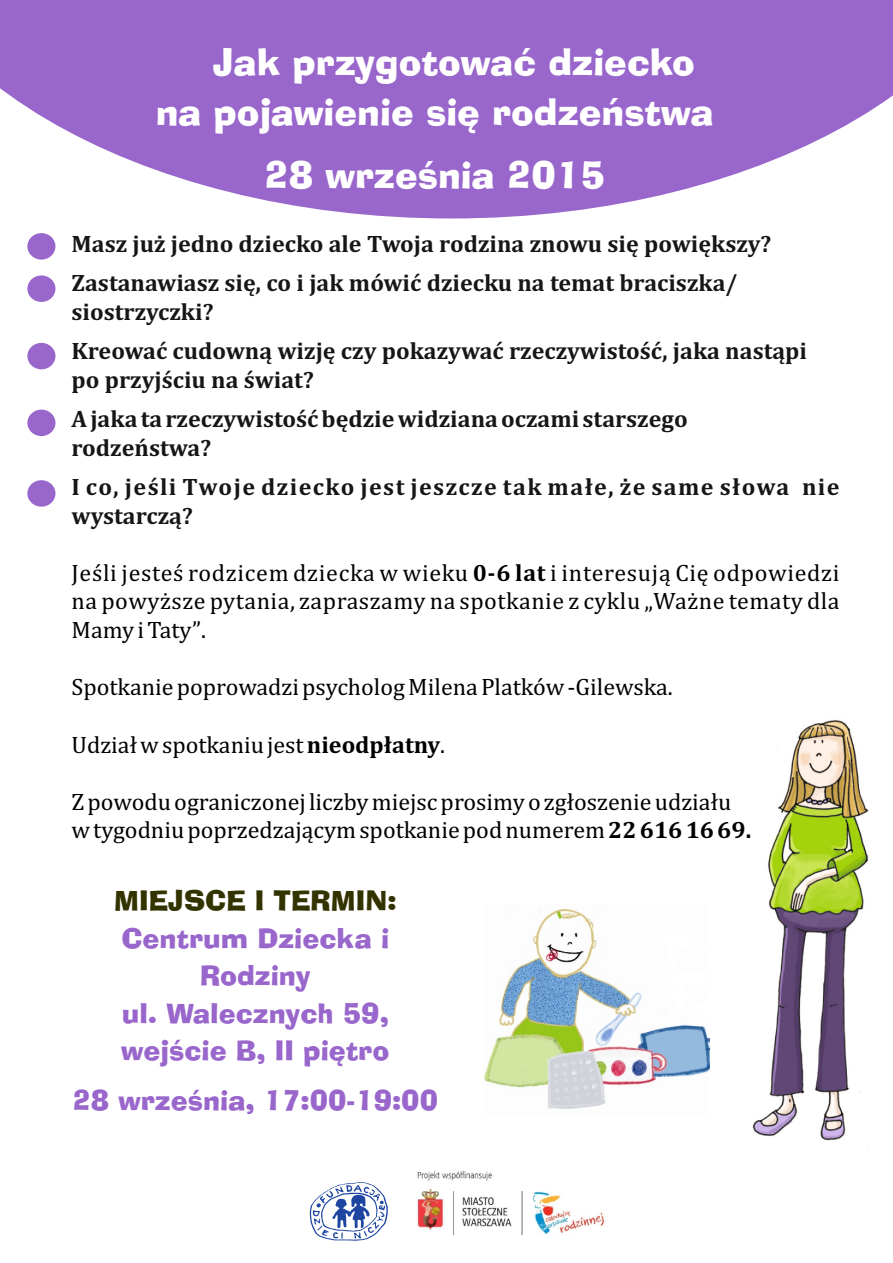
<style>
.page{position:relative;width:893px;height:1263px;background:#fff}
.page>*{position:absolute;margin:0;border:0;box-sizing:border-box;transform-origin:0 0}
.t1{font:36px/49.9px "Ad Lib BT";color:#fff}
.t2{font:27px/37.5px "Ad Lib BT";color:#96c;text-align:center}
.t3{font:27px "Ad Lib BT";color:#330}
.t4{font:24px/28.7px "Cambria";color:#000;text-align:justify}
.t5{font:700 24px/39.3px "Cambria";color:#151616}
.t6{font:700 24px/39.3px "Cambria";letter-spacing:.06em;color:#151616}
.s1{font-weight:700}
</style>
<div class="page">
<img style="left:484px;top:908px;width:226px;height:201px">
<img style="left:752px;top:720px;width:117px;height:430px">
<svg style="left:0;top:0;width:893px;height:218px;fill:#96c"></svg>
<div style="left:27px;top:275px;width:28px;height:27px;background:#96c;border-radius:50%"></div>
<svg style="left:310px;top:1182px;width:78px;height:59px"></svg>
<img style="left:417px;top:1171px;width:188px;height:64px">
<div style="left:27px;top:233px;width:28px;height:27px;background:#96c;border-radius:50%"></div>
<div style="left:27px;top:343px;width:28px;height:26px;background:#96c;border-radius:50%"></div>
<div style="left:27px;top:410px;width:28px;height:26px;background:#96c;border-radius:50%"></div>
<div style="left:27px;top:480px;width:28px;height:27px;background:#96c;border-radius:50%"></div>
<h1 class="t1" style="left:156px;top:41px;width:559px;text-indent:57px">Jak przygotować dziecko na pojawienie się rodzeństwa</h1>
<h1 class="t1" style="left:264px;top:153px;width:342px">28 września 2015</h1>
<p class="t5" style="left:72px;top:226px;width:701px">Masz już jedno dziecko ale Twoja rodzina znowu się powiększy?<br>Zastanawiasz się, co i jak mówić dziecku na temat braciszka/</p>
<p class="t5" style="left:72px;top:293px;width:737px">siostrzyczki?<br>Kreować cudowną wizję czy pokazywać rzeczywistość, jaka nastąpi</p>
<p class="t5" style="left:72px;top:361px;width:618px">po przyjściu na świat?<br>A jaka ta rzeczywistość będzie widziana oczami starszego</p>
<p class="t6" style="left:72px;top:429px;width:770px">rodzeństwa?<br>I co, jeśli Twoje dziecko jest jeszcze tak małe, że same słowa nie</p>
<p class="t5" style="left:72px;top:497px;width:123px">wystarczą?</p>
<p class="t4" style="left:72px;top:560px;width:770px">Jeśli jesteś rodzicem dziecka w wieku <span class="s1">0-6 lat</span> i interesują Cię odpowiedzi na powyższe pytania, zapraszamy na spotkanie z cyklu „Ważne tematy dla Mamy i Taty”.</p>
<p class="t4" style="left:72px;top:674px;width:603px">Spotkanie poprowadzi psycholog Milena Platków -Gilewska.</p>
<p class="t4" style="left:72px;top:731px;width:375px">Udział w spotkaniu jest <span class="s1">nieodpłatny</span>.</p>
<p class="t4" style="left:72px;top:789px;width:681px">Z powodu ograniczonej liczby miejsc prosimy o zgłoszenie udziału w tygodniu poprzedzającym spotkanie pod numerem <span class="s1">22 616 16 69.</span></p>
<p class="t3" style="left:114px;top:890px;width:284px">MIEJSCE I TERMIN:</p>
<p class="t2" style="left:121px;top:922px;width:270px">Centrum Dziecka i<br>Rodziny<br>ul. Walecznych 59, wejście B, II piętro</p>
<p class="t2" style="left:73px;top:1084px;width:367px">28 września, 17:00-19:00</p>
</div>
